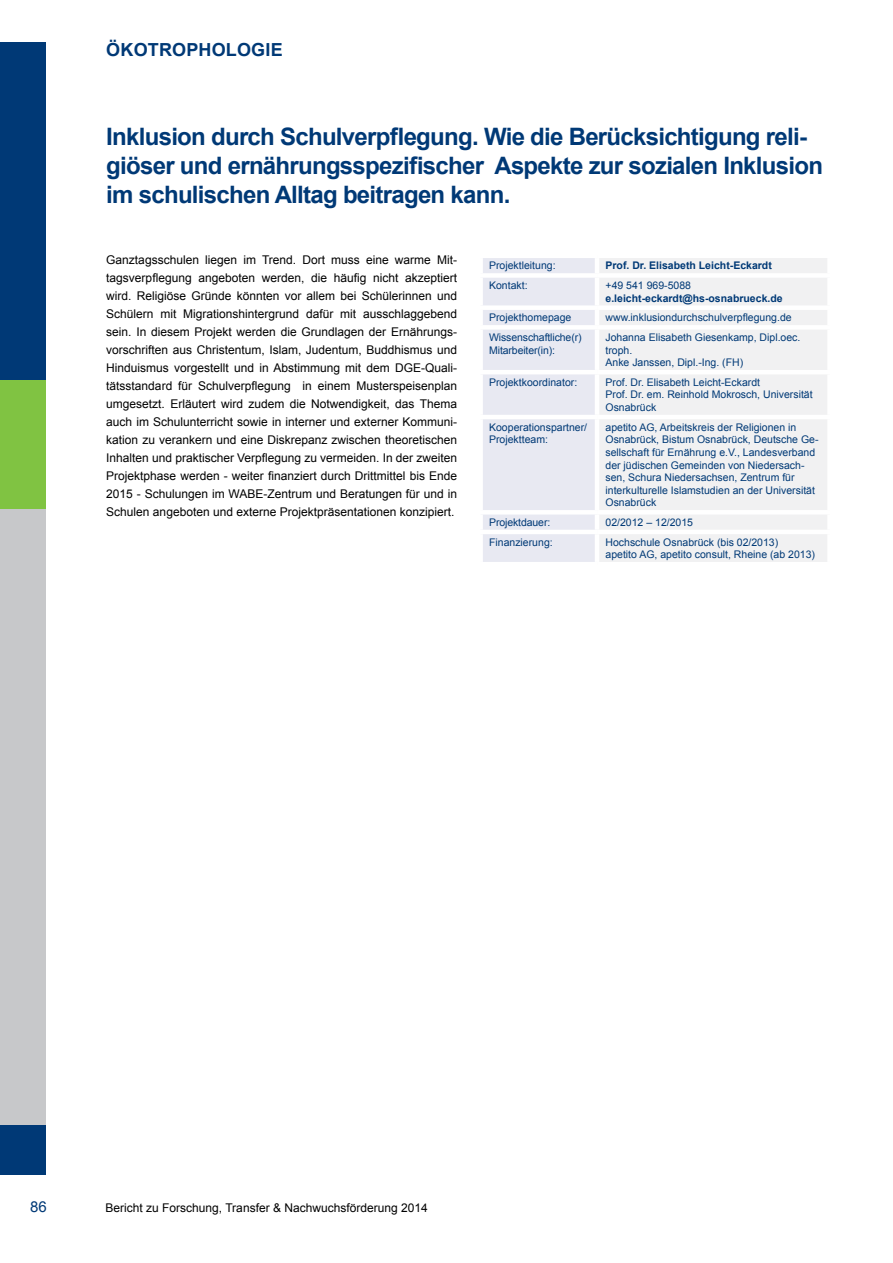
<style>
.page{position:relative;width:893px;height:1263px;background:#fff}
.page>*{position:absolute;margin:0;border:0;box-sizing:border-box;transform-origin:0 0}
.t1{font:700 24px/28.8px "Arial";letter-spacing:-.03em;color:#003976}
.t2{font:700 18px "Arial";letter-spacing:.01em;color:#003976}
.t3{font:15px "Arial";color:#003976}
.t4{font:12px/18px "Arial";color:#000;text-align:justify}
.t5{font:10.5px/12.6px "Arial";color:#003976}
.t6{font:700 10.5px "Arial";color:#003976}
</style>
<div class="page">
<div style="left:0;top:1110px;width:45px;height:65px;background:#003976"></div>
<div style="left:0;top:443px;width:45px;height:681px;background:#c7c8ca"></div>
<div style="left:0;top:366px;width:45px;height:142px;background:#80c342"></div>
<div style="left:0;top:43px;width:45px;height:336px;background:#003976"></div>
<div style="left:483px;top:258px;width:112px;height:304px;background:#e8e9f2"></div>
<div style="left:599px;top:258px;width:228px;height:304px;background:#f1f1f2"></div>
<div style="left:478px;top:273px;width:119px;height:5px;background:#fff"></div>
<div style="left:597px;top:273px;width:235px;height:5px;background:#fff"></div>
<div style="left:478px;top:305px;width:119px;height:5px;background:#fff"></div>
<div style="left:597px;top:305px;width:235px;height:5px;background:#fff"></div>
<div style="left:478px;top:325px;width:119px;height:5px;background:#fff"></div>
<div style="left:597px;top:325px;width:235px;height:5px;background:#fff"></div>
<hr style="left:478px;top:370px;width:119px;height:4px;background:#fff">
<hr style="left:597px;top:370px;width:235px;height:4px;background:#fff">
<hr style="left:478px;top:415px;width:119px;height:4px;background:#fff">
<hr style="left:597px;top:415px;width:235px;height:4px;background:#fff">
<hr style="left:478px;top:510px;width:119px;height:4px;background:#fff">
<hr style="left:597px;top:510px;width:235px;height:4px;background:#fff">
<hr style="left:478px;top:530px;width:119px;height:4px;background:#fff">
<hr style="left:597px;top:530px;width:235px;height:4px;background:#fff">
<h2 class="t2" style="left:106px;top:37px;width:42px">Ökotro</h2>
<h2 class="t2" style="left:186px;top:37px;width:26px">pholo</h2>
<h2 class="t2" style="left:251px;top:37px;width:23px">gie</h2>
<h1 class="t1" style="left:106px;top:123px;width:718px">Inklusion durch Schulverpflegung. Wie die Berücksichtigung reli&shy;giöser und ernährungsspezifischer Aspekte zur sozialen Inklusion im schulischen Alltag beitragen kann.</h1>
<p class="t4" style="left:106px;top:251px;width:352px">Ganztagsschulen liegen im Trend. Dort muss eine warme M it&shy;tagsverpflegung angeboten werden, die häufig nicht akzeptiert wird. Religiöse Gründe könnten vor allem bei Schülerinnen und Schülern mit M igrationshintergrund dafür mit ausschlaggebend sein. In diesem Projekt werden die Grundlagen der Ernährungs&shy;vorschriften aus Christentum, Islam, J udentum, Buddhismus und H induismus vorgestellt und in Abstimmung mit dem DGE</p>
<p class="t4" style="left:106px;top:359px;width:352px;text-indent:315px">-Quali&shy;tätsstandard für Schulverpflegung in einem M usterspeisenplan umgesetzt. Erläutert wird zudem die Notwendigkeit, das Thema auch im Schulunterricht sowie in interner und externer Kommuni&shy;kation zu verankern und eine Diskrepanz zwischen theoretischen Inhalten und praktischer Verpflegung zu vermeiden. In der zweiten Projektphase werden - weiter finanziert durch Drittmittel bis Ende 2015 - Schulungen im WABE-Zentrum und Beratungen für und in Schulen angeboten und externe Projektpräsentationen konzipiert.</p>
<p class="t5" style="left:489px;top:260px;width:68px">Projektleitung:</p>
<p class="t6" style="left:605px;top:259px;width:168px">Prof. Dr. Elisabeth Leicht-Eckardt</p>
<p class="t5" style="left:489px;top:279px;width:40px">Kontakt:</p>
<p class="t5" style="left:605px;top:279px;width:87px">+49 541 969-5088</p>
<p class="t6" style="left:605px;top:291px;width:179px">e.leicht-eckardt@hs-osnabrueck.de</p>
<p class="t5" style="left:489px;top:311px;width:84px">Projekthomepage</p>
<p class="t5" style="left:605px;top:311px;width:188px">www.inklusiondurchschulverpflegung.de</p>
<p class="t5" style="left:489px;top:331px;width:94px">Wissenschaftliche(r)<br>Mitarbeiter(in):</p>
<p class="t5" style="left:605px;top:331px;width:196px">Johanna Elisabeth Giesenkamp, Dipl.oec. troph.<br>Anke Janssen, Dipl.-Ing. (FH)</p>
<p class="t5" style="left:489px;top:376px;width:90px">Projektkoordinator:</p>
<p class="t5" style="left:605px;top:376px;width:209px">Prof. D r. E lisabeth Leicht-Eckardt<br>Prof. Dr. em. Reinhold Mokrosch, U niversität<br>Osnabrück</p>
<p class="t5" style="left:489px;top:421px;width:100px">Kooperationspartner/<br>Projektteam:</p>
<p class="t5" style="left:605px;top:421px;width:215px">apetito AG, Arbeitskreis der Religionen in Osnabrück, Bistum Osnabrück, Deutsche Ge&shy;sellschaft für Ernährung e.V., Landesverband der jüdischen Gemeinden von N iedersach&shy;sen, Schura N iedersachsen, Zentrum für interkulturelle Islamstudien an der U niversität Osnabrück</p>
<p class="t5" style="left:489px;top:516px;width:63px">Projektdauer:</p>
<p class="t5" style="left:605px;top:516px;width:89px">02/2012 – 12/2015</p>
<p class="t5" style="left:489px;top:536px;width:65px">Finanzierung:</p>
<p class="t5" style="left:605px;top:536px;width:211px">Hochschule Osnabrück (bis 02/2013)<br>apetito AG, apetito consult, Rheine (ab 2013)</p>
<p class="t3" style="left:30px;top:1197px;width:18px">86</p>
<p class="t4" style="left:106px;top:1199px;width:324px">Bericht zu Forschung, Transfer &amp; Nachwuchsförderung 2014</p>
</div>
